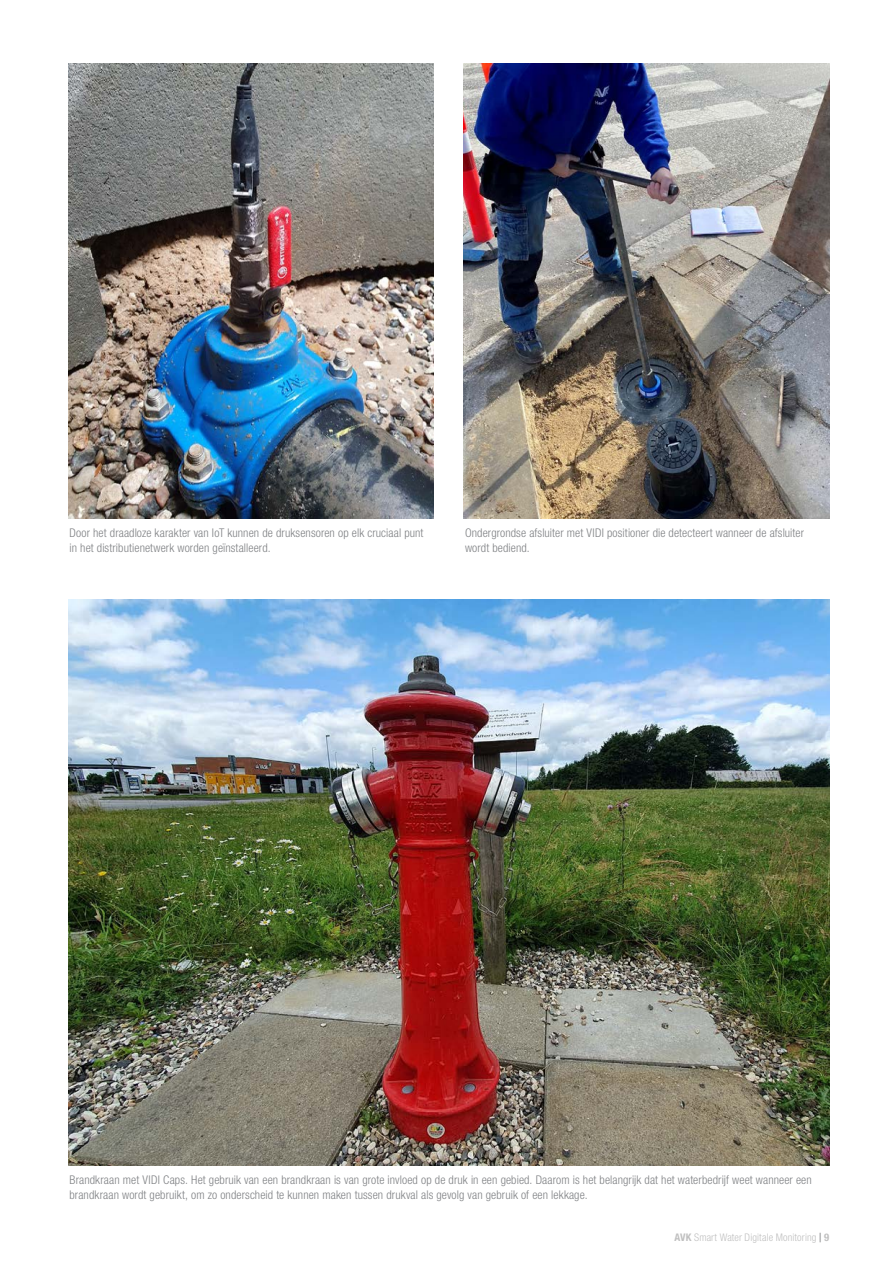
<style>
.page{position:relative;width:893px;height:1263px;background:#fff}
.page>*{position:absolute;margin:0;border:0;box-sizing:border-box;transform-origin:0 0}
.PICTURE_TEXT_right{font:300 condensed 12px/15px "Helvetica Neue LT Pro";letter-spacing:.01em;color:#808285}
.PICTURE_TEXT_left{font:300 condensed 12px/15px "Helvetica Neue LT Pro";letter-spacing:.01em;color:#808285}
.t1{font:300 condensed 10.5px "Helvetica Neue LT Pro";letter-spacing:.01em;color:#c0c0c0}
.s1{font-weight:700}
.s2{font-family:"Times New Roman";font-weight:700;font-stretch:normal;color:#6c6d70}
</style>
<div class="page">
<img style="left:68px;top:64px;width:365px;height:455px">
<img style="left:463px;top:64px;width:366px;height:455px">
<img style="left:68px;top:600px;width:761px;height:565px">
<p class="PICTURE_TEXT_left" style="left:70px;top:525px;width:355px">Door het draadloze karakter van IoT kunnen de druksensoren op elk cruciaal punt in het distributienetwerk worden geïnstalleerd.</p>
<p class="PICTURE_TEXT_left" style="left:465px;top:525px;width:341px">Ondergrondse afsluiter met VIDI positioner die detecteert wanneer de afsluiter wordt bediend.</p>
<p class="PICTURE_TEXT_right" style="left:70px;top:1172px;width:744px">Brandkraan met VIDI Caps. Het gebruik van een brandkraan is van grote invloed op de druk in een gebied. Daarom is het belangrijk dat het waterbedrijf weet wanneer een brandkraan wordt gebruikt, om zo onderscheid te kunnen maken tussen drukval als gevolg van gebruik of een lekkage.</p>
<p class="t1" style="left:674px;top:1231px;width:156px"><span class="s1">AVK</span> Smart Water Digitale Monitoring <span class="s2">|</span> <span class="s1">9</span></p>
</div>
